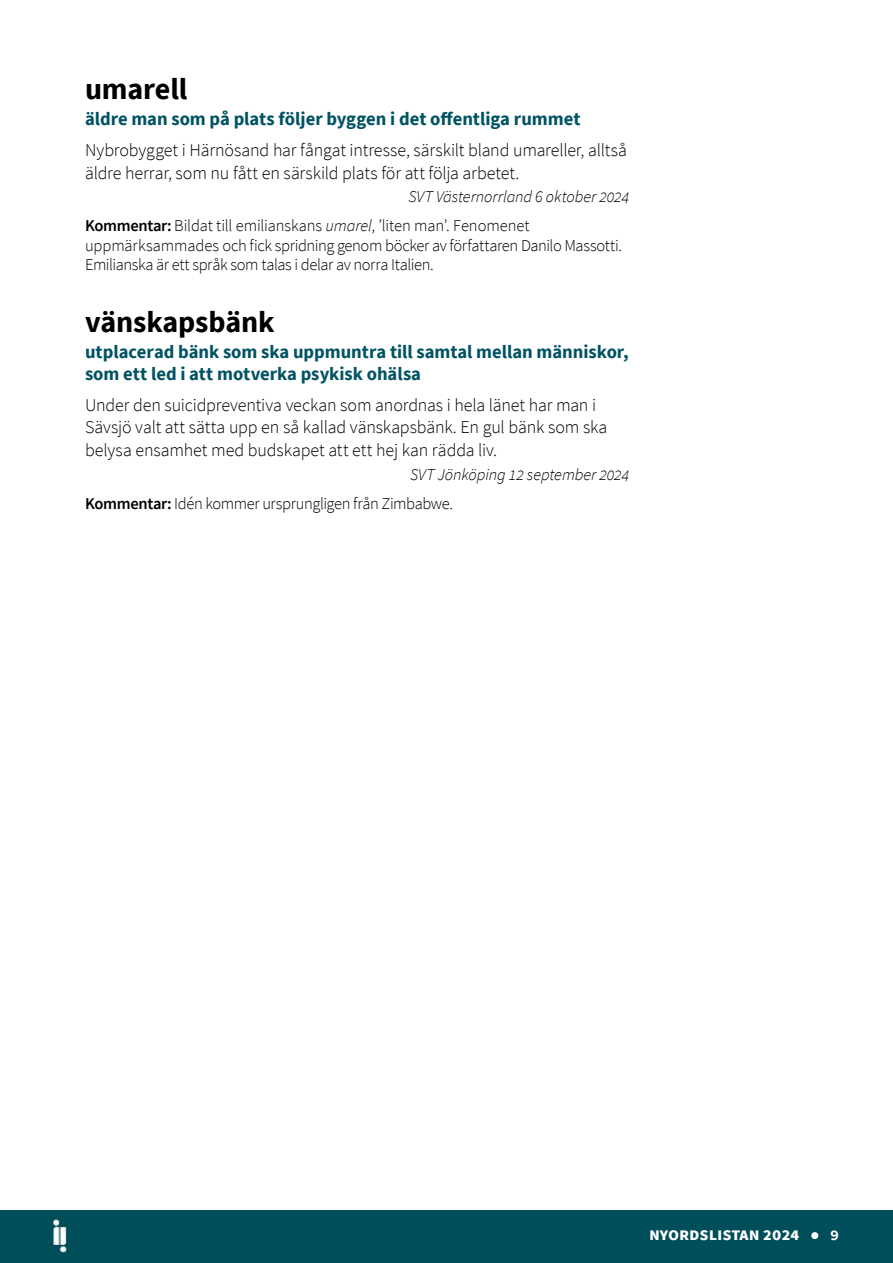
<style>
.page{position:relative;width:893px;height:1263px;background:#fff}
.page>*{position:absolute;margin:0;border:0;box-sizing:border-box;transform-origin:0 0}
.Rubrik_2{font:700 30px "Source Sans Pro";letter-spacing:-.005em;color:#000}
.Fakta_bröd_-_fet__definition{font:700 18.6px/21.9px "Source Sans Pro";color:#005363}
.Citat{font:300 18px/22.5px "Source Sans Pro";letter-spacing:-.01em;color:#000}
.t1{font:700 18px "Source Sans Pro";color:#fff}
.Fakta_bröd_-_kommentar{font:300 16.5px/19.8px "Source Sans Pro";letter-spacing:-.02em;color:#000}
.Citatkälla{font:italic 300 16.5px "Source Sans Pro";letter-spacing:-.005em;color:#000}
.s1{font-weight:600}
.s2{font-style:italic}
</style>
<div class="page">
<div style="left:0;top:1210px;width:893px;height:53px;background:#004e5a"></div>
<img style="left:53px;top:1219px;width:14px;height:34px">
<h2 class="Rubrik_2" style="left:85px;top:69px;width:104px">umarell</h2>
<p class="Fakta_bröd_-_fet__definition" style="left:85px;top:108px;width:497px">äldre man som på plats följer byggen i det offentliga rummet</p>
<p class="Citat" style="left:85px;top:139px;width:544px">Nybrobygget i Härnösand har fångat intresse, särskilt bland umareller, alltså äldre herrar, som nu fått en särskild plats för att följa arbetet.</p>
<p class="Citatkälla" style="left:408px;top:187px;width:222px">SVT Västernorrland 6 oktober 2024</p>
<p class="Fakta_bröd_-_kommentar" style="left:85px;top:215px;width:538px"><span class="s1">Kommentar:</span> Bildat till emilianskans <span class="s2">umarel</span>, ’liten man’. Fenomenet uppmärksammades och fick spridning genom böcker av författaren Danilo Massotti.<br>Emilianska är ett språk som talas i delar av norra Italien.</p>
<h2 class="Rubrik_2" style="left:85px;top:302px;width:191px">vänskapsbänk</h2>
<p class="Fakta_bröd_-_fet__definition" style="left:85px;top:341px;width:545px">utplacerad bänk som ska uppmuntra till samtal mellan människor, som ett led i att motverka psykisk ohälsa</p>
<p class="Citat" style="left:85px;top:394px;width:524px">Under den suicidpreventiva veckan som anordnas i hela länet har man i<br>Sävsjö valt att sätta upp en så kallad vänskapsbänk. En gul bänk som ska belysa ensamhet med budskapet att ett hej kan rädda liv.</p>
<p class="Citatkälla" style="left:410px;top:464px;width:221px">SVT Jönköping 12 september 2024</p>
<p class="Fakta_bröd_-_kommentar" style="left:85px;top:494px;width:369px"><span class="s1">Kommentar:</span> Idén kommer ursprungligen från Zimbabwe.</p>
<p class="t1" style="left:649px;top:1222px;width:192px">nyordslistan 2024 ● <span class="s1">9</span></p>
</div>
